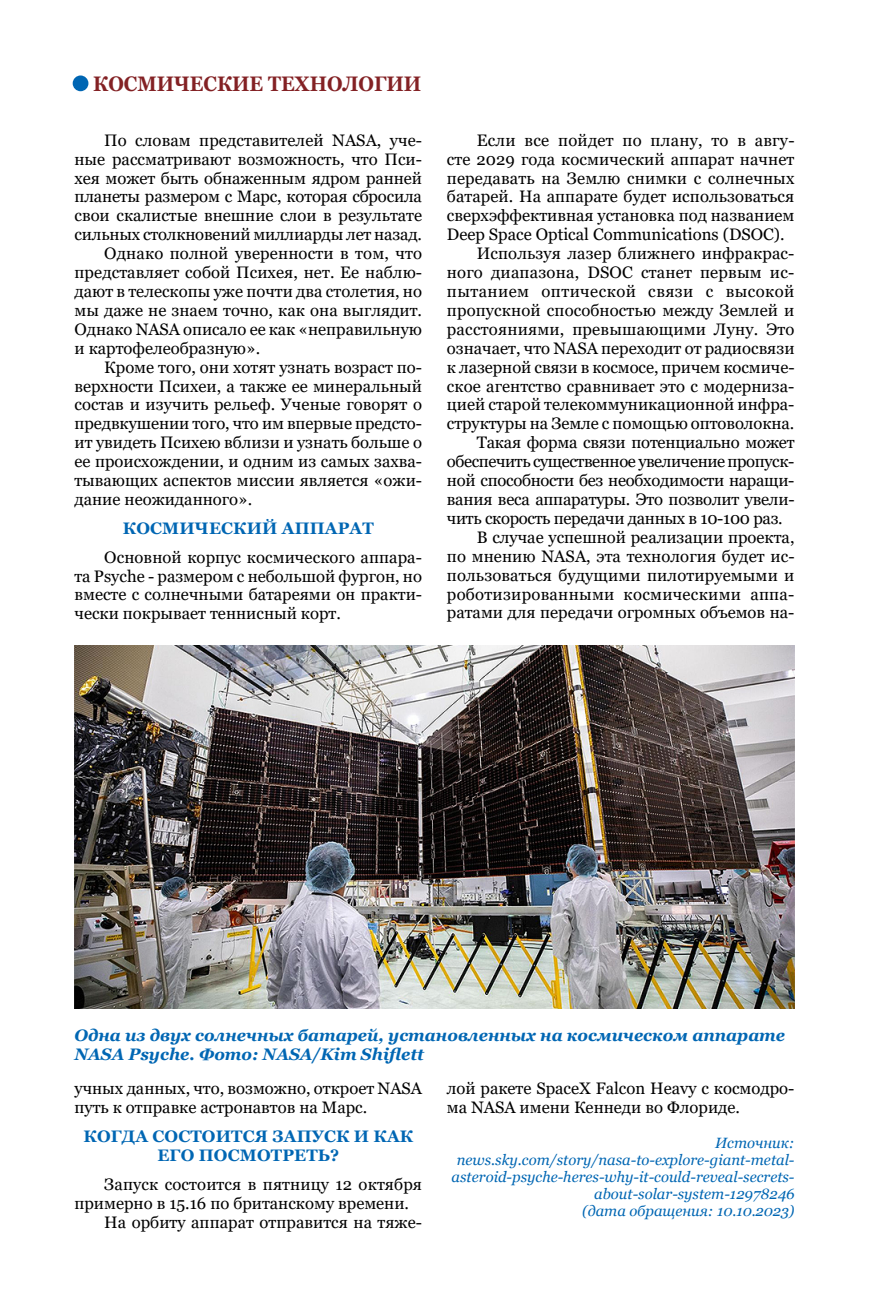
<style>
.page{position:relative;width:869px;height:1315px;background:#fff}
.page>*{position:absolute;margin:0;border:0;box-sizing:border-box;transform-origin:0 0}
.t1{font:700 21px "Georgia";color:#832124;scale:.9 1}
.t2{font:16.62px/18.9px "Georgia";color:#000}
.t3{font:italic 700 16.62px/18.9px "Georgia";color:#0066b3}
.t4{font:700 16.62px "Georgia";letter-spacing:.01em;color:#0066b3}
.t5{font:16.62px "Georgia";letter-spacing:-.025em;color:#000}
.t6{font:16.62px "Georgia";letter-spacing:-.02em;color:#000}
.t7{font:16.62px "Georgia";letter-spacing:.025em;color:#000}
.t8{font:italic 14.88px/17.2px "Georgia";color:#0066b3;text-align:right}
</style>
<div class="page">
<img style="left:74px;top:646px;width:720px;height:362px">
<div style="left:73px;top:75px;width:15px;height:16px;background:#0066b3;border-radius:50%"></div>
<p class="t1" style="left:93px;top:71px;width:156px">космические</p>
<p class="t1" style="left:268px;top:71px;width:152px">технологии</p>
<p class="t2" style="left:104px;top:131px;width:319px">По словам представителей NASA, уче-</p>
<p class="t2" style="left:74px;top:150px;width:349px">ные рассматривают возможность, что Пси-</p>
<p class="t2" style="left:74px;top:169px;width:349px">хея может быть обнаженным ядром ранней</p>
<p class="t2" style="left:74px;top:188px;width:349px">планеты размером с Марс, которая сбросила</p>
<p class="t2" style="left:74px;top:206px;width:349px">свои скалистые внешние слои в результате</p>
<p class="t2" style="left:74px;top:225px;width:349px">сильных столкновений миллиарды лет назад.</p>
<p class="t2" style="left:104px;top:244px;width:319px">Однако полной уверенности в том, что</p>
<p class="t2" style="left:74px;top:263px;width:349px">представляет собой Психея, нет. Ее наблю-</p>
<p class="t2" style="left:74px;top:282px;width:349px">дают в телескопы уже почти два столетия, но</p>
<p class="t2" style="left:74px;top:301px;width:349px">мы даже не знаем точно, как она выглядит.</p>
<p class="t2" style="left:74px;top:320px;width:349px">Однако NASA описало ее как «неправильную</p>
<p class="t2" style="left:74px;top:339px;width:187px">и картофелеобразную».</p>
<p class="t2" style="left:104px;top:358px;width:319px">Кроме того, они хотят узнать возраст по-</p>
<p class="t2" style="left:74px;top:377px;width:349px">верхности Психеи, а также ее минеральный</p>
<p class="t2" style="left:74px;top:395px;width:349px">состав и изучить рельеф. Ученые говорят о</p>
<p class="t2" style="left:74px;top:414px;width:349px">предвкушении того, что им впервые предсто-</p>
<p class="t2" style="left:74px;top:433px;width:349px">ит увидеть Психею вблизи и узнать больше о</p>
<p class="t2" style="left:74px;top:452px;width:349px">ее происхождении, и одним из самых захва-</p>
<p class="t2" style="left:74px;top:471px;width:349px">тывающих аспектов миссии является «ожи-</p>
<p class="t2" style="left:74px;top:490px;width:179px">дание неожиданного».</p>
<p class="t4" style="left:123px;top:517px;width:173px">Космический аппарат</p>
<p class="t2" style="left:74px;top:548px;width:349px;text-align:justify;text-indent:30px">Основной корпус космического аппара&shy;та Psyche - размером с небольшой фургон, но вместе с солнечными батареями он практи&shy;чески покрывает теннисный корт.</p>
<p class="t2" style="left:476px;top:131px;width:319px">Если все пойдет по плану, то в авгу-</p>
<p class="t2" style="left:446px;top:150px;width:349px">сте 2029 года космический аппарат начнет</p>
<p class="t2" style="left:446px;top:169px;width:349px">передавать на Землю снимки с солнечных</p>
<p class="t2" style="left:446px;top:188px;width:349px">батарей. На аппарате будет использоваться</p>
<p class="t2" style="left:446px;top:206px;width:349px">сверхэффективная установка под названием</p>
<p class="t2" style="left:446px;top:225px;width:339px">Deep Space Optical Communications (DSOC).</p>
<p class="t2" style="left:476px;top:244px;width:319px">Используя лазер ближнего инфракрас-</p>
<p class="t2" style="left:446px;top:263px;width:349px">ного диапазона, DSOC станет первым ис-</p>
<p class="t7" style="left:446px;top:281px;width:349px">пытанием оптической связи с высокой</p>
<p class="t2" style="left:446px;top:301px;width:349px">пропускной способностью между Землей и</p>
<p class="t2" style="left:446px;top:320px;width:349px">расстояниями, превышающими Луну. Это</p>
<p class="t2" style="left:446px;top:339px;width:349px">означает, что NASA переходит от радиосвязи</p>
<p class="t2" style="left:446px;top:358px;width:349px">к лазерной связи в космосе, причем космиче-</p>
<p class="t2" style="left:446px;top:377px;width:349px">ское агентство сравнивает это с модерниза-</p>
<p class="t2" style="left:446px;top:395px;width:349px">цией старой телекоммуникационной инфра-</p>
<p class="t2" style="left:446px;top:414px;width:349px">структуры на Земле с помощью оптоволокна.</p>
<p class="t2" style="left:476px;top:433px;width:319px">Такая форма связи потенциально может</p>
<p class="t5" style="left:446px;top:451px;width:349px">обеспечить существенное увеличение пропуск-</p>
<p class="t2" style="left:446px;top:471px;width:349px">ной способности без необходимости наращи-</p>
<p class="t2" style="left:446px;top:490px;width:349px">вания веса аппаратуры. Это позволит увели-</p>
<p class="t6" style="left:446px;top:508px;width:337px">чить скорость передачи данных в 10-100 раз.</p>
<p class="t2" style="left:476px;top:528px;width:319px">В случае успешной реализации проекта,</p>
<p class="t2" style="left:446px;top:547px;width:349px">по мнению NASA, эта технология будет ис-</p>
<p class="t2" style="left:446px;top:566px;width:349px">пользоваться будущими пилотируемыми и</p>
<p class="t2" style="left:446px;top:585px;width:349px">роботизированными космическими аппа-</p>
<p class="t2" style="left:446px;top:603px;width:349px">ратами для передачи огромных объемов на-</p>
<p class="t3" style="left:74px;top:1026px;width:712px">Одна из двух солнечных батарей, установленных на космическом аппарате<br>NASA Psyche. Фото: NASA/Kim Shiflett</p>
<p class="t2" style="left:74px;top:1079px;width:349px">учных данных, что, возможно, откроет NASA путь к отправке астронавтов на Марс.</p>
<p class="t4" style="left:84px;top:1125px;width:121px">Ко гда со стоит</p>
<p class="t4" style="left:243px;top:1125px;width:44px">ся зап</p>
<p class="t4" style="left:312px;top:1125px;width:76px">уск и как</p>
<p class="t4" style="left:157px;top:1144px;width:97px">его посмотрет</p>
<p class="t4" style="left:318px;top:1144px;width:23px">ь?</p>
<p class="t2" style="left:104px;top:1175px;width:319px">Запуск состоится в пятницу 12 октября</p>
<p class="t2" style="left:74px;top:1194px;width:336px">примерно в 15.16 по британскому времени.</p>
<p class="t2" style="left:104px;top:1212px;width:319px">На орбиту аппарат отправится на тяже-</p>
<p class="t2" style="left:446px;top:1079px;width:349px">лой ракете SpaceX Falcon Heavy с космодро&shy;ма NASA имени Кеннеди во Флориде.</p>
<p class="t8" style="left:451px;top:1134px;width:344px">Источник: news.sky.com/story/nasa-to-explore-giant-metal&shy;asteroid-psyche-heres-why-it-could-reveal-secrets&shy;about-solar-system-12978246<br>(дата обращения: 10.10.2023)</p>
</div>
